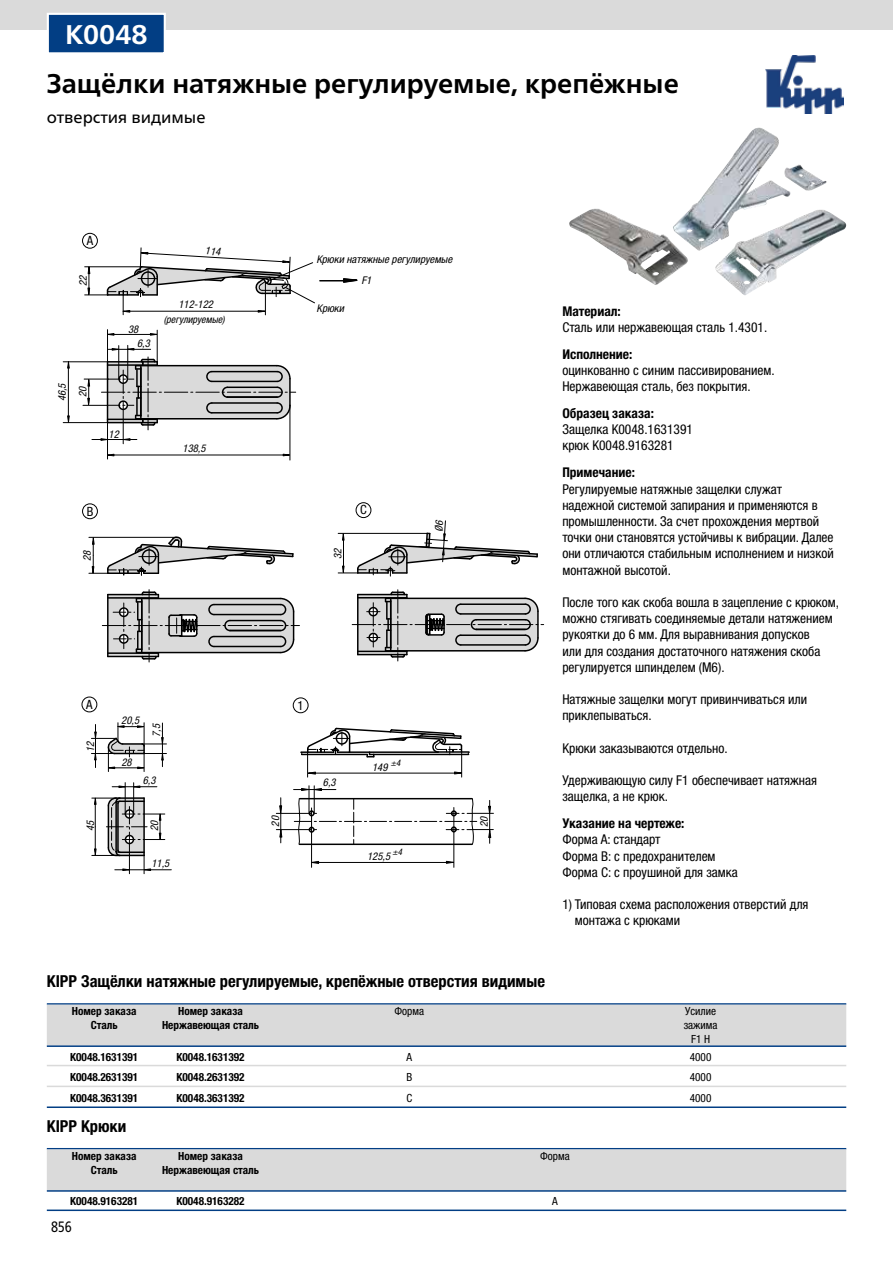
<style>
.page{position:relative;width:893px;height:1263px;background:#fff}
.page>*{position:absolute;margin:0;border:0;box-sizing:border-box;transform-origin:0 0}
.t1{font:700 27px "Frutiger Neue LTW1 G";color:#000}
.t2{font:700 27px "Frutiger Neue LTW1 G";color:#fff}
.t3{font:700 condensed 16.5px "Helvetica Neue LTW1 G";color:#000}
.t4{font:16.5px "Frutiger Neue LTW1 G";color:#000}
.t5{font:15px "Frutiger Neue LTW1 G";color:#000;scale:.81 1}
.t6{font:condensed 13.5px/16.2px "Helvetica Neue LTW1 G";color:#000}
.t7{font:700 condensed 13.5px "Helvetica Neue LTW1 G";color:#000}
.t8{font:condensed 12.75px "Helvetica Neue LTW1 G";color:#000}
.t9{font:700 condensed 11.25px "Helvetica Neue LTW1 G";color:#000}
.t10{font:condensed 11.25px/14px "Helvetica Neue LTW1 G";color:#000;text-align:center}
.t11{font:italic condensed 10.65px "Helvetica Neue LTW1 G";color:#000}
.t12{font:italic condensed 10.05px "Helvetica Neue LTW1 G";color:#000}
.t13{font:italic condensed 9px "Helvetica Neue LTW1 G";color:#000}
</style>
<div class="page">
<div style="left:0;top:0;width:893px;height:30px;background:#dadada"></div>
<img style="left:765px;top:55px;width:79px;height:58px">
<img style="left:569px;top:128px;width:258px;height:157px">
<hr style="left:127px;top:345px;width:1px;height:34px;background:#000">
<hr style="left:118px;top:346px;width:1px;height:33px;background:#000">
<hr style="left:108px;top:349px;width:43px;height:1px;background:#000">
<svg style="left:111px;top:348px;width:8px;height:3px"></svg>
<svg style="left:127px;top:347px;width:8px;height:4px"></svg>
<hr style="left:63px;top:361px;width:45px;height:1px;background:#000">
<hr style="left:63px;top:422px;width:45px;height:1px;background:#000">
<hr style="left:68px;top:366px;width:1px;height:53px;background:#000">
<svg style="left:67px;top:361px;width:3px;height:8px"></svg>
<svg style="left:67px;top:415px;width:3px;height:8px"></svg>
<hr style="left:107px;top:330px;width:1px;height:35px;background:#000">
<hr style="left:157px;top:330px;width:1px;height:32px;background:#000">
<hr style="left:111px;top:334px;width:43px;height:1px;background:#000">
<svg style="left:108px;top:333px;width:7px;height:3px"></svg>
<svg style="left:150px;top:333px;width:8px;height:3px"></svg>
<hr style="left:107px;top:422px;width:1px;height:37px;background:#000">
<hr style="left:289px;top:405px;width:1px;height:55px;background:#000">
<hr style="left:111px;top:455px;width:176px;height:1px;background:#000">
<svg style="left:108px;top:453px;width:7px;height:4px"></svg>
<svg style="left:282px;top:453px;width:8px;height:4px"></svg>
<svg style="left:89px;top:536px;width:210px;height:126px"></svg>
<svg style="left:352px;top:590px;width:192px;height:71px"></svg>
<hr style="left:125px;top:783px;width:1px;height:31px;background:#000">
<hr style="left:133px;top:783px;width:1px;height:31px;background:#000">
<hr style="left:112px;top:786px;width:45px;height:1px;background:#000">
<svg style="left:133px;top:785px;width:8px;height:3px"></svg>
<svg style="left:118px;top:785px;width:8px;height:3px"></svg>
<hr style="left:115px;top:869px;width:56px;height:1px;background:#000">
<svg style="left:91px;top:723px;width:75px;height:48px"></svg>
<svg style="left:92px;top:797px;width:73px;height:77px"></svg>
<svg style="left:276px;top:727px;width:217px;height:140px"></svg>
<svg style="left:83px;top:357px;width:213px;height:87px"></svg>
<div style="left:82px;top:233px;width:16px;height:16px;border:1px solid #000;border-radius:50%"></div>
<div style="left:82px;top:503px;width:16px;height:16px;border:1px solid #000;border-radius:50%"></div>
<div style="left:356px;top:502px;width:15px;height:16px;border:1px solid #000;border-radius:50%"></div>
<div style="left:293px;top:697px;width:16px;height:16px;border:1px solid #000;border-radius:50%"></div>
<div style="left:82px;top:697px;width:15px;height:15px;border:1px solid #000;border-radius:50%"></div>
<div style="left:48px;top:14px;width:117px;height:39px;background:#023e84"></div>
<div style="left:47px;top:13px;width:119px;height:41px;border:2px solid #fff"></div>
<hr style="left:47px;top:1003px;width:799px;height:2px;background:#023e84">
<div style="left:47px;top:1005px;width:799px;height:41px;background:#dadada"></div>
<hr style="left:47px;top:1045px;width:799px;height:2px;background:#023e84">
<hr style="left:47px;top:1065px;width:799px;height:1px;background:#dadada">
<hr style="left:47px;top:1086px;width:799px;height:1px;background:#dadada">
<hr style="left:47px;top:1106px;width:799px;height:2px;background:#023e84">
<hr style="left:47px;top:1148px;width:799px;height:1px;background:#023e84">
<div style="left:47px;top:1149px;width:799px;height:41px;background:#dadada"></div>
<hr style="left:47px;top:1190px;width:799px;height:2px;background:#023e84">
<hr style="left:47px;top:1209px;width:799px;height:2px;background:#023e84">
<svg style="left:85px;top:247px;width:273px;height:68px"></svg>
<svg style="left:338px;top:520px;width:200px;height:56px"></svg>
<h1 class="t2" style="left:65px;top:18px;width:84px">K0048</h1>
<h1 class="t1" style="left:47px;top:67px;width:634px">Защёлки натяжные регулируемые, крепёжные</h1>
<p class="t4" style="left:47px;top:105px;width:160px">отверстия видимые</p>
<p class="t8" style="left:87px;top:233px;width:8px">A</p>
<p class="t11" style="left:77px;top:286px;width:13px;rotate:-90deg">22</p>
<p class="t11" style="left:56px;top:401px;width:20px;rotate:-90deg">46,5</p>
<p class="t11" style="left:77px;top:397px;width:13px;rotate:-90deg">20</p>
<p class="t11" style="left:128px;top:323px;width:12px">38</p>
<p class="t11" style="left:137px;top:337px;width:14px">6,3</p>
<p class="t11" style="left:179px;top:299px;width:36px">112-122</p>
<p class="t12" style="left:164px;top:313px;width:63px">(регулируемые)</p>
<p class="t11" style="left:109px;top:428px;width:12px">12</p>
<p class="t11" style="left:183px;top:442px;width:24px">138,5</p>
<p class="t11" style="left:316px;top:253px;width:137px">Крюки натяжные регулируемые</p>
<p class="t11" style="left:316px;top:302px;width:29px">Крюки</p>
<p class="t11" style="left:361px;top:274px;width:12px">F1</p>
<p class="t8" style="left:87px;top:503px;width:8px">B</p>
<p class="t8" style="left:360px;top:502px;width:8px">C</p>
<p class="t11" style="left:81px;top:561px;width:12px;rotate:-90deg">28</p>
<p class="t11" style="left:332px;top:559px;width:13px;rotate:-90deg">32</p>
<p class="t8" style="left:86px;top:697px;width:8px">A</p>
<p class="t8" style="left:297px;top:697px;width:8px">1</p>
<p class="t11" style="left:84px;top:752px;width:13px;rotate:-90deg">12</p>
<p class="t11" style="left:121px;top:714px;width:19px">20,5</p>
<p class="t11" style="left:122px;top:756px;width:12px">28</p>
<p class="t11" style="left:150px;top:737px;width:15px;rotate:-90deg">7,5</p>
<p class="t11" style="left:143px;top:774px;width:14px">6,3</p>
<p class="t11" style="left:84px;top:831px;width:13px;rotate:-90deg">45</p>
<p class="t11" style="left:148px;top:831px;width:13px;rotate:-90deg">20</p>
<p class="t11" style="left:151px;top:857px;width:19px">11,5</p>
<p class="t11" style="left:269px;top:826px;width:13px;rotate:-90deg">20</p>
<p class="t11" style="left:323px;top:776px;width:14px">6,3</p>
<p class="t13" style="left:391px;top:758px;width:11px">±4</p>
<p class="t11" style="left:372px;top:761px;width:17px">149</p>
<p class="t13" style="left:393px;top:846px;width:11px">±4</p>
<p class="t11" style="left:367px;top:850px;width:24px">125,5</p>
<p class="t11" style="left:478px;top:827px;width:13px;rotate:-90deg">20</p>
<p class="t7" style="left:562px;top:303px;width:60px">Материал:</p>
<p class="t6" style="left:562px;top:319px;width:206px">Сталь или нержавеющая сталь 1.4301.</p>
<p class="t7" style="left:562px;top:346px;width:72px">Исполнение:</p>
<p class="t6" style="left:562px;top:362px;width:214px">оцинкованно с синим пассивированием.<br>Нержавеющая сталь, без покрытия.</p>
<p class="t7" style="left:562px;top:405px;width:93px">Образец заказа:</p>
<p class="t6" style="left:562px;top:421px;width:132px">Защелка K0048.1631391 крюк K0048.9163281</p>
<p class="t7" style="left:562px;top:464px;width:74px">Примечание:</p>
<p class="t6" style="left:562px;top:481px;width:273px">Регулируемые натяжные защелки служат надежной системой запирания и применяются в промышленности. За счет прохождения мертвой точки они становятся устойчивы к вибрации. Далее они отличаются стабильным исполнением и низкой монтажной высотой.</p>
<p class="t6" style="left:562px;top:594px;width:278px">После того как скоба вошла в зацепление с крюком, можно стягивать соединяемые детали натяжением рукоятки до 6 мм. Для выравнивания допусков<br>или для создания достаточного натяжения скоба регулируется шпинделем (M6).</p>
<p class="t6" style="left:562px;top:691px;width:246px">Натяжные защелки могут привинчиваться или приклепываться.</p>
<p class="t6" style="left:562px;top:740px;width:167px">Крюки заказываются отдельно.</p>
<p class="t6" style="left:562px;top:772px;width:256px">Удерживающую силу F1 обеспечивает натяжная защелка, а не крюк.</p>
<p class="t7" style="left:562px;top:815px;width:124px">Указание на чертеже:</p>
<p class="t6" style="left:562px;top:831px;width:177px">Форма A: стандарт<br>Форма B: с предохранителем<br>Форма C: с проушиной для замка</p>
<p class="t6" style="left:575px;top:896px;width:235px;text-indent:-12px">1) Типовая схема расположения отверстий для монтажа с крюками</p>
<p class="t3" style="left:47px;top:971px;width:500px">KIPP Защёлки натяжные регулируемые, крепёжные отверстия видимые</p>
<p class="t9" style="left:72px;top:1004px;width:66px">Номер заказа</p>
<p class="t9" style="left:178px;top:1004px;width:66px">Номер заказа</p>
<p class="t10" style="left:394px;top:1004px;width:31px">Форма</p>
<p class="t10" style="left:685px;top:1004px;width:32px">Усилие</p>
<p class="t9" style="left:91px;top:1018px;width:28px">Сталь</p>
<p class="t9" style="left:162px;top:1018px;width:99px">Нержавеющая сталь</p>
<p class="t10" style="left:684px;top:1018px;width:35px">зажима<br>F1 Н</p>
<p class="t9" style="left:70px;top:1050px;width:70px">K0048.1631391</p>
<p class="t9" style="left:176px;top:1050px;width:70px">K0048.1631392</p>
<p class="t10" style="left:406px;top:1050px;width:7px">A</p>
<p class="t10" style="left:690px;top:1050px;width:23px">4000</p>
<p class="t9" style="left:70px;top:1071px;width:70px">K0048.2631391</p>
<p class="t9" style="left:176px;top:1071px;width:70px">K0048.2631392</p>
<p class="t10" style="left:406px;top:1070px;width:7px">B</p>
<p class="t10" style="left:690px;top:1070px;width:23px">4000</p>
<p class="t9" style="left:70px;top:1091px;width:70px">K0048.3631391</p>
<p class="t9" style="left:176px;top:1091px;width:70px">K0048.3631392</p>
<p class="t10" style="left:406px;top:1091px;width:7px">C</p>
<p class="t10" style="left:690px;top:1091px;width:23px">4000</p>
<p class="t3" style="left:47px;top:1116px;width:81px">KIPP Крюки</p>
<p class="t9" style="left:72px;top:1149px;width:66px">Номер заказа</p>
<p class="t9" style="left:178px;top:1149px;width:66px">Номер заказа</p>
<p class="t10" style="left:540px;top:1149px;width:31px">Форма</p>
<p class="t9" style="left:91px;top:1163px;width:28px">Сталь</p>
<p class="t9" style="left:162px;top:1163px;width:99px">Нержавеющая сталь</p>
<p class="t9" style="left:70px;top:1194px;width:70px">K0048.9163281</p>
<p class="t9" style="left:176px;top:1194px;width:70px">K0048.9163282</p>
<p class="t10" style="left:552px;top:1194px;width:7px">A</p>
<p class="t5" style="left:51px;top:1215px;width:27px">856</p>
</div>
